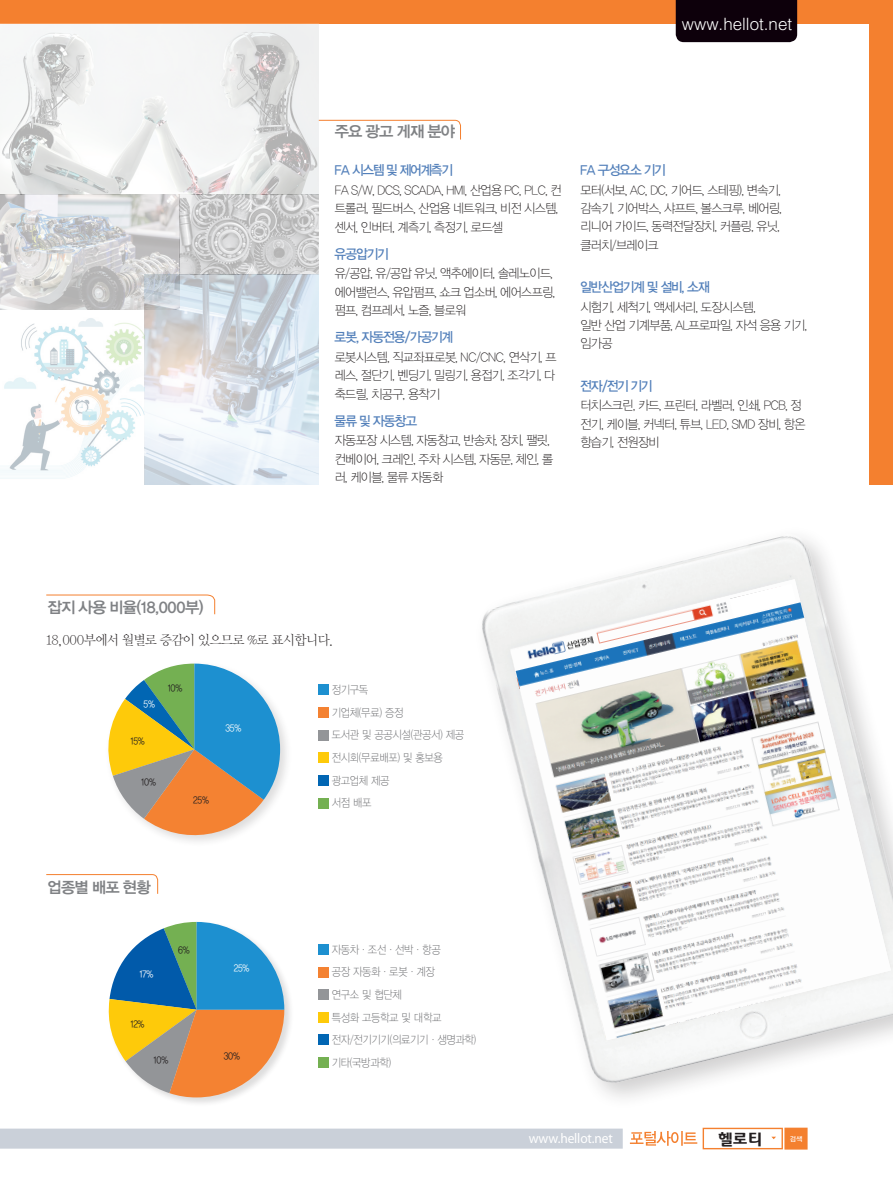
<style>
.page{position:relative;width:893px;height:1191px;background:#fff}
.page>*{position:absolute;margin:0;border:0;box-sizing:border-box;transform-origin:0 0}
.t1{font:300 16.95px "Helvetica";color:#fff}
.t2{font:15.6px "YDVYGO14";letter-spacing:-.05em;color:#808285}
.t3{font:15.6px "YDVYGO14";letter-spacing:-.03em;color:#808285}
.t4{font:700 14.7px "Daum Semi";color:#231f20}
.t5{font:14.1px "Myriad Pro";letter-spacing:-.01em;color:#fff;scale:.95 1}
.t6{font:13.5px "YDVYGO13";letter-spacing:-.085em;color:#5380ba;scale:.95 1}
.t7{font:13.5px "YDVY Mj O11";letter-spacing:-.05em;color:#231f20}
.t8{font:13.5px "YDVYGO13";letter-spacing:-.105em;color:#5380ba;scale:.95 1}
.t9{font:12.75px/18.3px "YDVYGO11";letter-spacing:-.05em;color:#231f20;scale:.95 1}
.t10{font:11.25px/22.6px "YDVYGO11";letter-spacing:-.03em;color:#6c6d70;scale:.9 1}
.t11{font:9.9px "YDVYGO12";letter-spacing:-.03em;color:#231f20;scale:.9 1}
.t12{font:9.9px "YDVYGO12";color:#fff;scale:.9 1}
.t13{font:6.75px "YDVYGO13";color:#fff}
</style>
<div class="page">
<div style="left:108px;top:920px;width:186px;height:187px;background:#231f20;opacity:.15"></div>
<svg style="left:108px;top:922px;width:176px;height:175px"></svg>
<div style="left:0;top:0;width:893px;height:23px;background:#f4802f"></div>
<div style="left:870px;top:0;width:23px;height:484px;background:#f4802f"></div>
<div style="left:676px;top:0;width:121px;height:42px;background:#0d000b"></div>
<svg style="left:319px;top:119px;width:142px;height:21px"></svg>
<img style="left:0;top:23px;width:319px;height:172px">
<img style="left:0;top:309px;width:144px;height:170px">
<img style="left:179px;top:195px;width:140px;height:79px">
<img style="left:0;top:195px;width:179px;height:114px">
<img style="left:144px;top:274px;width:175px;height:210px">
<img style="left:386px;top:536px;width:507px;height:613px">
<svg style="left:46px;top:594px;width:170px;height:21px"></svg>
<div style="left:319px;top:685px;width:10px;height:10px;background:#1d90d0"></div>
<div style="left:319px;top:707px;width:10px;height:10px;background:#f48232"></div>
<div style="left:319px;top:730px;width:10px;height:10px;background:#939598"></div>
<div style="left:319px;top:753px;width:10px;height:10px;background:#feca0a"></div>
<div style="left:319px;top:775px;width:10px;height:10px;background:#0166b3"></div>
<div style="left:319px;top:798px;width:10px;height:10px;background:#74b052"></div>
<div style="left:105px;top:660px;width:188px;height:188px;background:#231f20;opacity:.15"></div>
<svg style="left:105px;top:663px;width:175px;height:183px"></svg>
<svg style="left:46px;top:874px;width:113px;height:20px"></svg>
<div style="left:319px;top:944px;width:10px;height:10px;background:#1d90d0"></div>
<div style="left:319px;top:967px;width:10px;height:10px;background:#f48232"></div>
<div style="left:319px;top:989px;width:10px;height:10px;background:#939598"></div>
<div style="left:319px;top:1012px;width:10px;height:10px;background:#feca0a"></div>
<div style="left:319px;top:1035px;width:10px;height:10px;background:#0166b3"></div>
<div style="left:319px;top:1057px;width:10px;height:10px;background:#74b052"></div>
<svg style="left:703px;top:1127px;width:105px;height:22px"></svg>
<svg style="left:630px;top:1131px;width:67px;height:14px"></svg>
<div style="left:0;top:1128px;width:623px;height:20px;background:#cad0d9"></div>
<img style="left:511px;top:579px;width:380px;height:461px">
<svg style="left:729px;top:583px;width:67px;height:34px"></svg>
<h1 class="t1" style="left:682px;top:13px;width:112px">www.hellot.net</h1>
<p class="t2" style="left:335px;top:123px;width:122px">주요 광고 게재 분야</p>
<p class="t6" style="left:334px;top:162px;width:127px">FA 시스템 및 제어계측기</p>
<p class="t9" style="left:335px;top:180px;width:240px">FA S/W, DCS, SCADA, HMI, 산업용 PC, PLC, 컨 트롤러, 필드버스, 산업용 네트워크, 비전 시스템, 센서, 인버터, 계측기, 측정기, 로드셀</p>
<p class="t6" style="left:335px;top:246px;width:58px">유공압기기</p>
<p class="t9" style="left:335px;top:264px;width:234px">유/공압, 유/공압 유닛, 액추에이터, 솔레노이드, 에어밸런스, 유압펌프, 쇼크 업소버, 에어스프링, 펌프, 컴프레서, 노즐, 블로워</p>
<p class="t6" style="left:335px;top:330px;width:126px">로봇, 자동전용/가공기계</p>
<p class="t9" style="left:335px;top:347px;width:235px;text-align:justify">로봇시스템, 직교좌표로봇, NC/CNC, 연삭기, 프 레스, 절단기, 벤딩기, 밀링기, 용접기, 조각기, 다 축드릴, 치공구, 용착기</p>
<p class="t6" style="left:335px;top:413px;width:89px">물류 및 자동창고</p>
<p class="t9" style="left:335px;top:431px;width:231px">자동포장 시스템, 자동창고, 반송차, 장치, 팰릿, 컨베이어, 크레인, 주차 시스템, 자동문, 체인, 롤 러, 케이블, 물류 자동화</p>
<p class="t6" style="left:580px;top:162px;width:92px">FA 구성요소 기기</p>
<p class="t9" style="left:580px;top:181px;width:214px">모터(서보, AC, DC, 기어드, 스테핑), 변속기, 감속기, 기어박스, 샤프트, 볼스크루, 베어링, 리니어 가이드, 동력전달장치, 커플링, 유닛, 클러치/브레이크</p>
<p class="t8" style="left:580px;top:280px;width:138px">일반산업기계 및 설비, 소재</p>
<p class="t9" style="left:580px;top:298px;width:241px">시험기, 세척기, 액세서리, 도장시스템,<br>일반 산업 기계부품, AL프로파일, 자석 응용 기기, 임가공</p>
<p class="t6" style="left:580px;top:378px;width:78px">전자/전기 기기</p>
<p class="t9" style="left:580px;top:396px;width:239px">터치스크린, 카드, 프린터, 라벨러, 인쇄, PCB, 정 전기, 케이블, 커넥터, 튜브, LED, SMD 장비, 항온 항습기, 전원장비</p>
<p class="t3" style="left:48px;top:598px;width:158px">잡지 사용 비율(18,000부)</p>
<p class="t7" style="left:46px;top:632px;width:289px">18,000부에서 월별로 증감이 있으므로 %로 표시합니다.</p>
<p class="t12" style="left:144px;top:699px;width:14px">5%</p>
<p class="t11" style="left:130px;top:735px;width:17px">15%</p>
<p class="t11" style="left:168px;top:682px;width:18px">10%</p>
<p class="t11" style="left:141px;top:776px;width:18px">10%</p>
<p class="t11" style="left:193px;top:794px;width:19px">25%</p>
<p class="t12" style="left:225px;top:722px;width:19px">35%</p>
<p class="t2" style="left:48px;top:878px;width:105px">업종별 배포 현황</p>
<p class="t12" style="left:140px;top:968px;width:17px">17%</p>
<p class="t11" style="left:178px;top:944px;width:14px">6%</p>
<p class="t11" style="left:130px;top:1018px;width:17px">12%</p>
<p class="t11" style="left:154px;top:1054px;width:18px">10%</p>
<p class="t12" style="left:234px;top:962px;width:19px">25%</p>
<p class="t11" style="left:224px;top:1050px;width:20px">30%</p>
<p class="t10" style="left:332px;top:678px;width:149px">정기구독<br>기업체(무료) 증정<br>도서관 및 공공시설(관공서) 제공 전시회(무료배포) 및 홍보용 광고업체 제공<br>서점 배포</p>
<p class="t10" style="left:332px;top:938px;width:162px">자동차·조선·선박·항공<br>공장 자동화·로봇·계장<br>연구소 및 협단체<br>특성화 고등학교 및 대학교 전자/전기기기(의료기기·생명과학) 기타(국방과학)</p>
<p class="t5" style="left:529px;top:1129px;width:90px">www.hellot.net</p>
<p class="t4" style="left:718px;top:1130px;width:46px">헬로티</p>
<p class="t13" style="left:790px;top:1134px;width:14px">검색</p>
</div>
